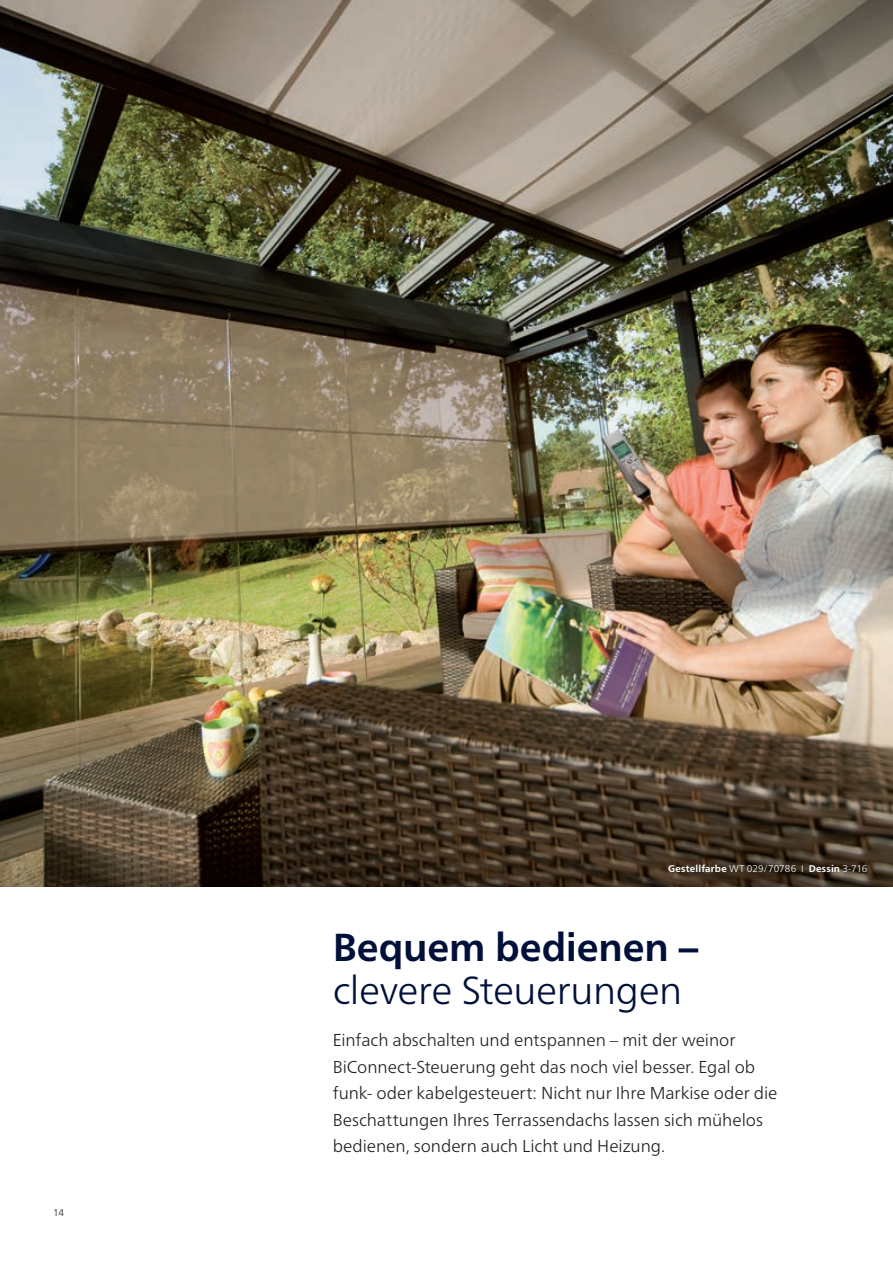
<style>
.page{position:relative;width:893px;height:1263px;background:#fff}
.page>*{position:absolute;margin:0;border:0;box-sizing:border-box;transform-origin:0 0}
._02a_Head_26pt_light{font:300 39px/42.5px "Frutiger Neue LTW1 G";letter-spacing:-.01em;color:#001039}
._03_Einstieg_11_5pt{font:300 17.25px/26.5px "Frutiger Neue LTW1 G";letter-spacing:-.005em;color:#231f20}
._06_Dessin_6_5p_ligh{font:700 9.75px "Frutiger Neue LTW1 G";letter-spacing:.025em;color:#fff}
.t1{font:300 9.75px "Frutiger Neue LTW1 G";color:#231f20}
.s1{font-weight:300}
.s2{font-weight:700}
</style>
<div class="page">
<img style="left:0;top:0;width:893px;height:887px">
<div style="left:662px;top:858px;width:214px;height:23px;background:#231f20;opacity:.54"></div>
<p class="t1" style="left:53px;top:1207px;width:12px">14</p>
<p class="_06_Dessin_6_5p_ligh" style="left:668px;top:862px;width:201px">Gestellfarbe <span class="s1">WT 029/70786 I</span> Dessin <span class="s1">3-716</span></p>
<p class="_02a_Head_26pt_light" style="left:333px;top:926px;width:367px"><span class="s2">Bequem bedienen – </span>clevere Steuerungen</p>
<p class="_03_Einstieg_11_5pt" style="left:333px;top:1027px;width:446px">Einfach abschalten und entspannen – mit der weinor BiConnect-Steuerung geht das noch viel besser. Egal ob funk- oder kabelgesteuert: Nicht nur Ihre Markise oder die Beschattungen Ihres Terrassendachs lassen sich mühelos bedienen, sondern auch Licht und Heizung.</p>
</div>
